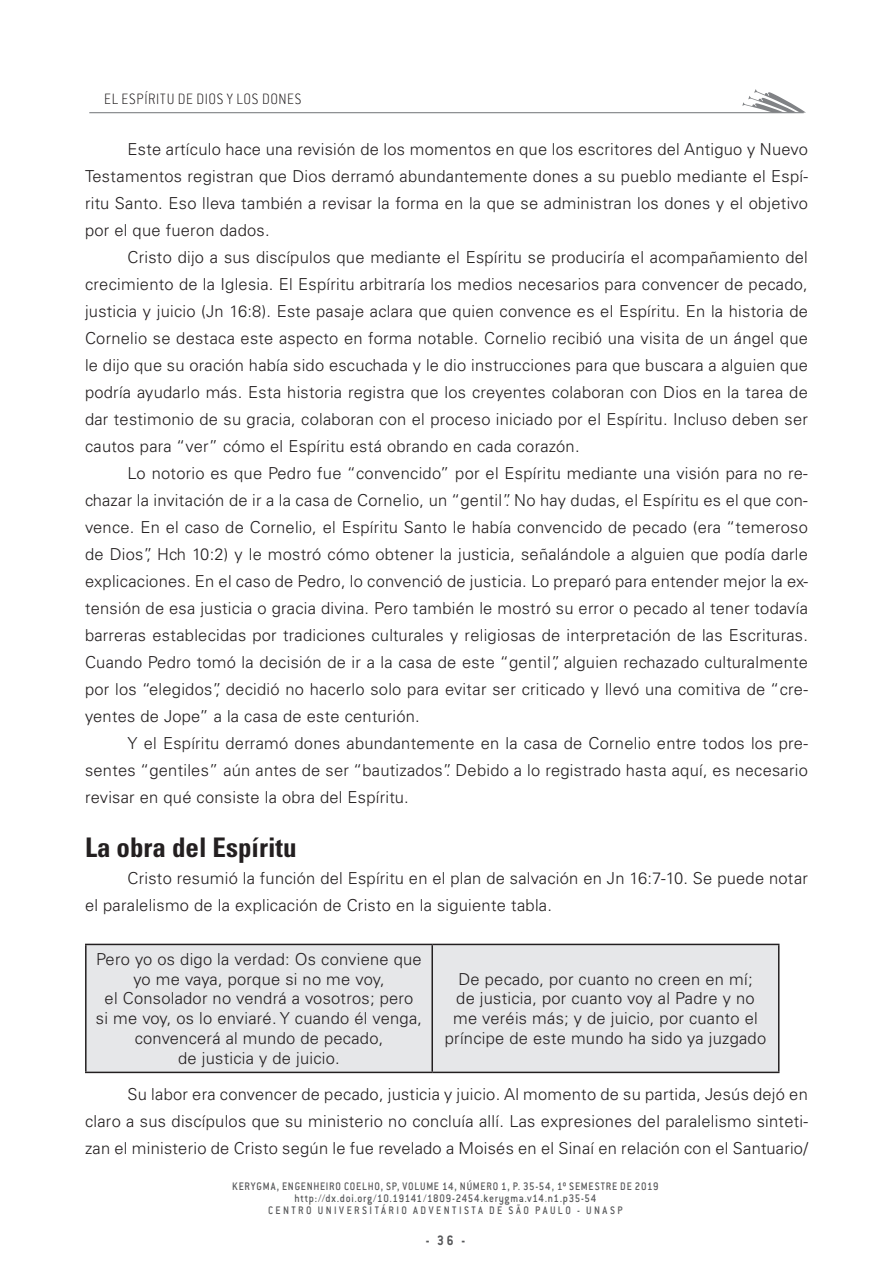
<style>
.page{position:relative;width:893px;height:1263px;background:#fff}
.page>*{position:absolute;margin:0;border:0;box-sizing:border-box;transform-origin:0 0}
.t1{font:700 condensed 27px "Univers LT Std";color:#231f20}
.t2{font:300 16.5px/27px "Univers LT Std";letter-spacing:.015em;color:#231f20;text-align:justify}
.t3{font:200 16.5px "Conduit ITC Std";letter-spacing:.045em;color:#231f20;scale:.9 1}
.t4{font:700 15px "Conduit ITC Std";color:#57585a;scale:.9 1}
.t5{font:500 12px/12px "Conduit ITC Std";letter-spacing:.075em;color:#57585a;text-align:center;scale:.9 1}
</style>
<div class="page">
<hr style="left:89px;top:112px;width:715px;height:1px;background:#808285">
<svg style="left:742px;top:89px;width:64px;height:24px"></svg>
<div style="left:87px;top:945px;width:691px;height:127px;background:#e6e7e9"></div>
<hr style="left:85px;top:944px;width:347px;height:1px;background:#231f20">
<hr style="left:85px;top:945px;width:2px;height:127px;background:#231f20">
<hr style="left:432px;top:944px;width:347px;height:1px;background:#231f20">
<hr style="left:431px;top:945px;width:2px;height:127px;background:#231f20">
<hr style="left:778px;top:945px;width:1px;height:127px;background:#231f20">
<hr style="left:85px;top:1072px;width:347px;height:1px;background:#231f20">
<hr style="left:432px;top:1072px;width:347px;height:1px;background:#231f20">
<p class="t3" style="left:104px;top:89px;width:221px">EL ESPÍRITU DE DIOS Y LOS DONES</p>
<p class="t2" style="left:85px;top:135px;width:724px;text-indent:43px">Este artículo hace una revisión de los momentos en que los escritores del Antiguo y Nuevo Testamentos registran que Dios derramó abundantemente dones a su pueblo mediante el Espí&shy;ritu Santo. Eso lleva también a revisar la forma en la que se administran los dones y el objetivo por el que fueron dados.</p>
<p class="t2" style="left:85px;top:243px;width:724px;text-indent:43px">Cristo dijo a sus discípulos que mediante el Espíritu se produciría el acompañamiento del crecimiento de la Iglesia. El Espíritu arbitraría los medios necesarios para convencer de pecado, justicia y juicio (Jn 16:8). Este pasaje aclara que quien convence es el Espíritu. En la historia de Cornelio se destaca este aspecto en forma notable. Cornelio recibió una visita de un ángel que le dijo que su oración había sido escuchada y le dio instrucciones para que buscara a alguien que podría ayudarlo más. Esta historia registra que los creyentes colaboran con Dios en la tarea de dar testimonio de su gracia, colaboran con el proceso iniciado por el Espíritu. Incluso deben ser cautos para “ver” cómo el Espíritu está obrando en cada corazón.</p>
<p class="t2" style="left:85px;top:459px;width:724px;text-indent:43px">Lo notorio es que Pedro fue “convencido” por el Espíritu mediante una visión para no re&shy;chazar la invitación de ir a la casa de Cornelio, un “gentil”. No hay dudas, el Espíritu es el que con&shy;vence. En el caso de Cornelio, el Espíritu Santo le había convencido de pecado (era “temeroso de Dios”, Hch 10:2) y le mostró cómo obtener la justicia, señalándole a alguien que podía darle explicaciones. En el caso de Pedro, lo convenció de justicia. Lo preparó para entender mejor la ex&shy;tensión de esa justicia o gracia divina. Pero también le mostró su error o pecado al tener todavía barreras establecidas por tradiciones culturales y religiosas de interpretación de las Escrituras.<br>Cuando Pedro tomó la decisión de ir a la casa de este “gentil”, alguien rechazado culturalmente por los “elegidos”, decidió no hacerlo solo para evitar ser criticado y llevó una comitiva de “cre&shy;yentes de Jope” a la casa de este centurión.</p>
<p class="t2" style="left:85px;top:729px;width:724px;text-indent:43px">Y el Espíritu derramó dones abundantemente en la casa de Cornelio entre todos los pre&shy;sentes “gentiles” aún antes de ser “bautizados”. Debido a lo registrado hasta aquí, es necesario revisar en qué consiste la obra del Espíritu.</p>
<h1 class="t1" style="left:85px;top:830px;width:213px">La obra del Espíritu</h1>
<p class="t2" style="left:85px;top:864px;width:724px;text-indent:43px">Cristo resumió la función del Espíritu en el plan de salvación en Jn 16:7-10. Se puede notar el paralelismo de la explicación de Cristo en la siguiente tabla.</p>
<p class="t2" style="left:96px;top:949px;width:328px;line-height:19.8px;text-align:center">Pero yo os digo la verdad: Os conviene que yo me vaya, porque si no me voy,<br>el Consolador no vendrá a vosotros; pero<br>si me voy, os lo enviaré. Y cuando él venga, convencerá al mundo de pecado,<br>de justicia y de juicio.</p>
<p class="t2" style="left:445px;top:969px;width:323px;line-height:19.8px;text-align:center">De pecado, por cuanto no creen en mí;<br>de justicia, por cuanto voy al Padre y no me veréis más; y de juicio, por cuanto el príncipe de este mundo ha sido ya juzgado</p>
<p class="t2" style="left:85px;top:1080px;width:724px;text-indent:43px">Su labor era convencer de pecado, justicia y juicio. Al momento de su partida, Jesús dejó en claro a sus discípulos que su ministerio no concluía allí. Las expresiones del paralelismo sinteti&shy;zan el ministerio de Cristo según le fue revelado a Moisés en el Sinaí en relación con el Santuario/</p>
<p class="t5" style="left:232px;top:1180px;width:476px">KERYGMA, ENGENHEIRO COELHO, SP, VOLUME 14, NÚMERO 1, P. 35-54, 1º SEMESTRE DE 2019 http://dx.doi.org/10.19141/1809-2454.kerygma.v14.n1.p35-54<br>CENTRO UNIVERSITÁRIO ADVENTISTA DE SÃO PAULO - UNASP</p>
<p class="t4" style="left:426px;top:1231px;width:45px">- 36 -</p>
</div>
